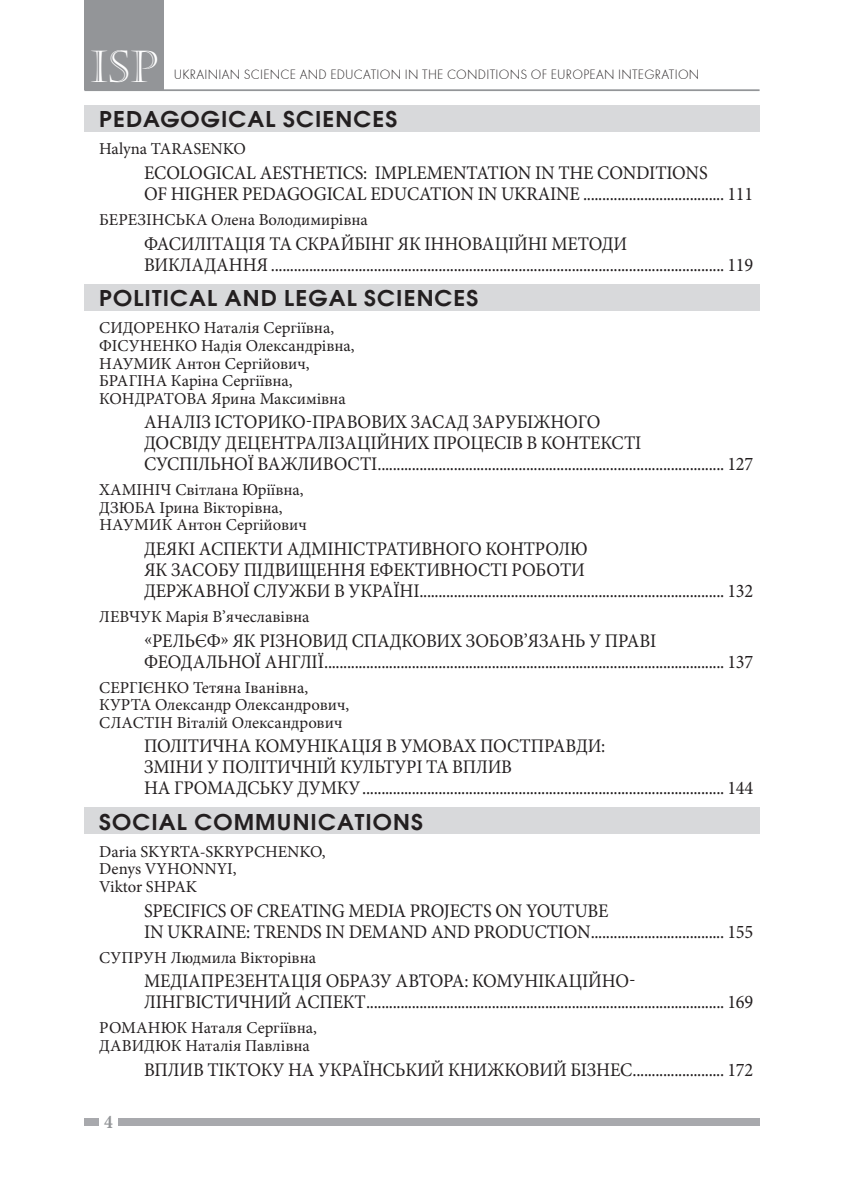
<style>
.page{position:relative;width:844px;height:1191px;background:#fff}
.page>*{position:absolute;margin:0;border:0;box-sizing:border-box;transform-origin:0 0}
.t1{font:43.75px "Castellar";color:#fff}
.t2{font:600 21.7px "Avant Garde Gothic C";letter-spacing:.05em;color:#231f20;scale:1.05 1}
.t3{font:19.25px/21px "Minion Pro";letter-spacing:-.01em;color:#231f20;scale:.95 1}
.t4{font:700 19.25px "Minion Pro";color:#939598;scale:.9 1}
.t5{font:16.62px/17.5px "Minion Pro";color:#231f20}
.t6{font:14px "Futura Light C";letter-spacing:.02em;color:#231f20;scale:.95 1}
</style>
<div class="page">
<div style="left:84px;top:0;width:80px;height:89px;background:#939598"></div>
<hr style="left:84px;top:89px;width:675px;height:2px;background:#939598">
<div style="left:84px;top:1117px;width:675px;height:8px;background:#a8a9ad"></div>
<div style="left:99px;top:1114px;width:19px;height:19px;background:#fff"></div>
<div style="left:84px;top:105px;width:675px;height:27px;background:#d8d9db"></div>
<div style="left:84px;top:284px;width:675px;height:27px;background:#d8d9db"></div>
<div style="left:84px;top:807px;width:675px;height:27px;background:#d8d9db"></div>
<h1 class="t1" style="left:90px;top:44px;width:69px">ISP</h1>
<p class="t6" style="left:174px;top:67px;width:554px">UKRAINIAN SCIENCE AND EDUCATION IN THE CONDITIONS OF EUROPEAN INTEGRATION</p>
<p class="t2" style="left:99px;top:106px;width:285px">PEDAGOGICAL SCIENCES</p>
<p class="t5" style="left:99px;top:140px;width:148px">Halyna TARASENKO</p>
<p class="t3" style="left:144px;top:163px;width:642px">ECOLOGICAL AESTHETICS: IMPLEMENTATION IN THE CONDITIONS<br>OF HIGHER PEDAGOGICAL EDUCATION IN UKRAINE ..................................... 111</p>
<p class="t5" style="left:99px;top:211px;width:270px">БЕРЕЗІНСЬКА Олена Володимирівна</p>
<p class="t3" style="left:144px;top:233px;width:642px">ФАСИЛІТАЦІЯ ТА СКРАЙБІНГ ЯК ІННОВАЦІЙНІ МЕТОДИ<br>ВИКЛАДАННЯ ....................................................................................................................... 119</p>
<p class="t2" style="left:99px;top:285px;width:362px">POLITICAL AND LEGAL SCIENCES</p>
<p class="t5" style="left:99px;top:319px;width:257px">СИДОРЕНКО Наталія Сергіївна,<br>ФІСУНЕНКО Надія Олександрівна,<br>НАУМИК Антон Сергійович,<br>БРАГІНА Каріна Сергіївна,<br>КОНДРАТОВА Ярина Максимівна</p>
<p class="t3" style="left:144px;top:412px;width:642px">АНАЛІЗ ІСТОРИКО-ПРАВОВИХ ЗАСАД ЗАРУБІЖНОГО<br>ДОСВІДУ ДЕЦЕНТРАЛІЗАЦІЙНИХ ПРОЦЕСІВ В КОНТЕКСТІ<br>СУСПІЛЬНОЇ ВАЖЛИВОСТІ........................................................................................... 127</p>
<p class="t5" style="left:99px;top:481px;width:209px">ХАМІНІЧ Світлана Юріївна,<br>ДЗЮБА Ірина Вікторівна,<br>НАУМИК Антон Сергійович</p>
<p class="t3" style="left:144px;top:538px;width:642px">ДЕЯКІ АСПЕКТИ АДМІНІСТРАТИВНОГО КОНТРОЛЮ<br>ЯК ЗАСОБУ ПІДВИЩЕННЯ ЕФЕКТИВНОСТІ РОБОТИ<br>ДЕРЖАВНОЇ СЛУЖБИ В УКРАЇНІ................................................................................ 132</p>
<p class="t5" style="left:99px;top:608px;width:212px">ЛЕВЧУК Марія В’ячеславівна</p>
<p class="t3" style="left:144px;top:630px;width:642px">«РЕЛЬЄФ» ЯК РІЗНОВИД СПАДКОВИХ ЗОБОВ’ЯЗАНЬ У ПРАВІ<br>ФЕОДАЛЬНОЇ АНГЛІЇ......................................................................................................... 137</p>
<p class="t5" style="left:99px;top:678px;width:251px">СЕРГІЄНКО Тетяна Іванівна,<br>КУРТА Олександр Олександрович,<br>СЛАСТІН Віталій Олександрович</p>
<p class="t3" style="left:144px;top:736px;width:642px">ПОЛІТИЧНА КОМУНІКАЦІЯ В УМОВАХ ПОСТПРАВДИ:<br>ЗМІНИ У ПОЛІТИЧНІЙ КУЛЬТУРІ ТА ВПЛИВ<br>НА ГРОМАДСЬКУ ДУМКУ............................................................................................... 144</p>
<p class="t2" style="left:99px;top:808px;width:310px">SOCIAL COMMUNICATIONS</p>
<p class="t5" style="left:99px;top:843px;width:228px">Daria SKYRTA-SKRYPCHENKO,<br>Denys VYHONNYI,<br>Viktor SHPAK</p>
<p class="t3" style="left:144px;top:900px;width:642px">SPECIFICS OF CREATING MEDIA PROJECTS ON YOUTUBE<br>IN UKRAINE: TRENDS IN DEMAND AND PRODUCTION................................... 155</p>
<p class="t5" style="left:99px;top:948px;width:218px">СУПРУН Людмила Вікторівна</p>
<p class="t3" style="left:144px;top:970px;width:642px">МЕДІАПРЕЗЕНТАЦІЯ ОБРАЗУ АВТОРА: КОМУНІКАЦІЙНО-<br>ЛІНГВІСТИЧНИЙ АСПЕКТ.............................................................................................. 169</p>
<p class="t5" style="left:99px;top:1019px;width:219px">РОМАНЮК Наталя Сергіївна,<br>ДАВИДЮК Наталія Павлівна</p>
<p class="t3" style="left:144px;top:1059px;width:642px">ВПЛИВ ТІКТОКУ НА УКРАЇНСЬКИЙ КНИЖКОВИЙ БІЗНЕС........................ 172</p>
<p class="t4" style="left:104px;top:1108px;width:11px">4</p>
</div>
